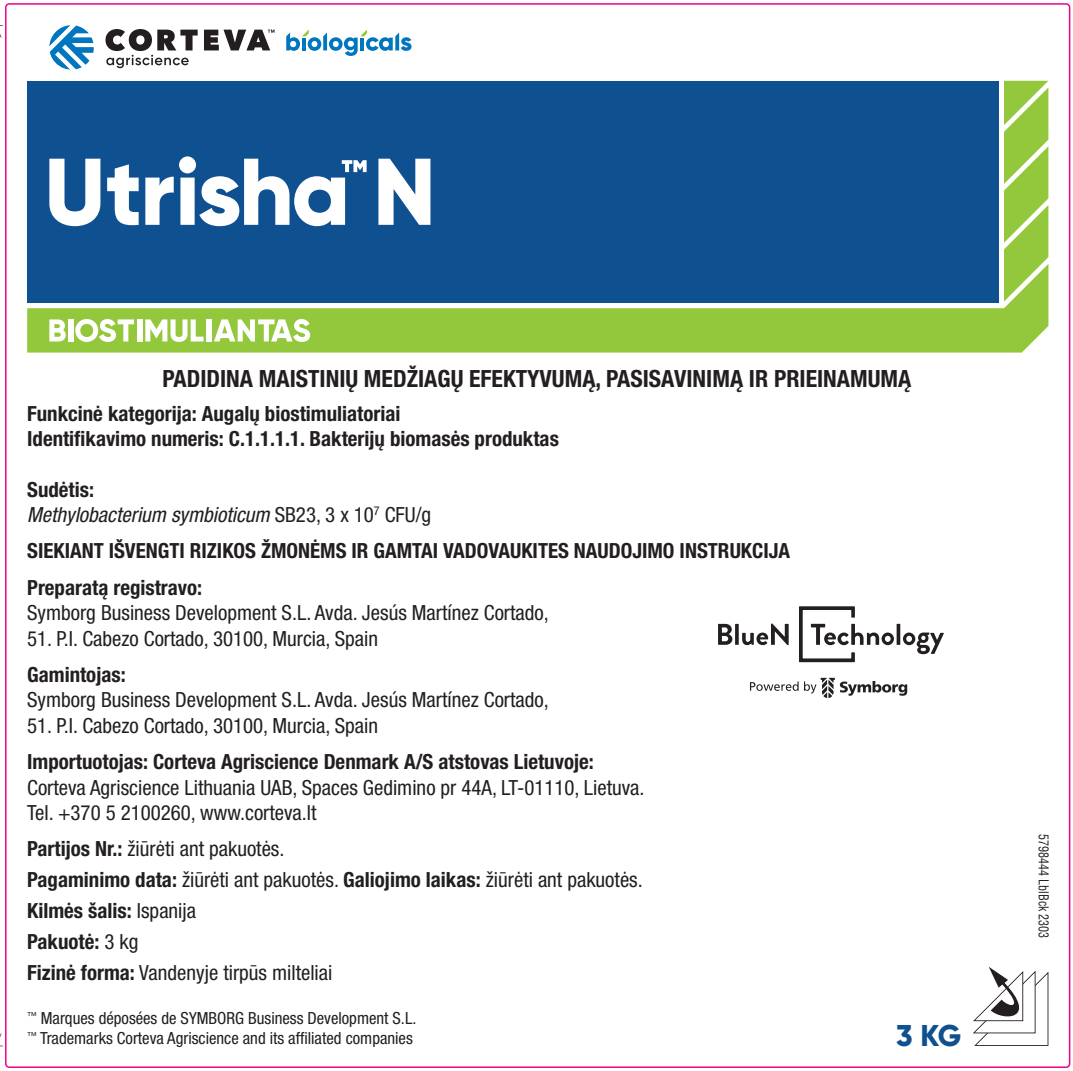
<style>
.page{position:relative;width:1073px;height:1071px;background:#fff}
.page>*{position:absolute;margin:0;border:0;box-sizing:border-box;transform-origin:0 0}
.t1{font:800 30px "Gilroy";color:#0f5091}
.t2{font:700 condensed 23.7px "Helvetica Neue LT Pro";color:#231f20}
.t3{font:condensed 20.85px "Helvetica Neue LT Pro";color:#231f20}
.t4{font:700 condensed 20.85px "Helvetica Neue LT Pro";color:#231f20}
.t5{font:italic condensed 20.85px "Helvetica Neue LT Pro";color:#231f20}
.t6{font:condensed 16.65px "Helvetica Neue LT Pro";color:#231f20}
.t7{font:condensed 13.35px "Helvetica LT Std";color:#231f20;scale:.9 1}
.s1{font-style:normal}
.s2{font-weight:700}
.s3{font-weight:400}
</style>
<div class="page">
<svg style="left:973px;top:967px;width:75px;height:79px"></svg>
<svg style="left:718px;top:606px;width:225px;height:92px"></svg>
<div style="left:27px;top:81px;width:971px;height:222px;background:#0f5091"></div>
<svg style="left:1004px;top:81px;width:44px;height:183px"></svg>
<svg style="left:27px;top:264px;width:1021px;height:88px"></svg>
<svg style="left:49px;top:319px;width:17px;height:22px"></svg>
<div style="left:68px;top:319px;width:5px;height:22px;background:#fff"></div>
<svg style="left:75px;top:319px;width:59px;height:23px"></svg>
<div style="left:137px;top:319px;width:5px;height:22px;background:#fff"></div>
<svg style="left:145px;top:319px;width:58px;height:23px"></svg>
<div style="left:207px;top:319px;width:5px;height:22px;background:#fff"></div>
<svg style="left:214px;top:319px;width:96px;height:23px"></svg>
<svg style="left:49px;top:159px;width:51px;height:67px"></svg>
<svg style="left:107px;top:164px;width:32px;height:62px"></svg>
<svg style="left:145px;top:156px;width:221px;height:70px"></svg>
<svg style="left:378px;top:159px;width:52px;height:66px"></svg>
<svg style="left:49px;top:25px;width:45px;height:45px"></svg>
<svg style="left:204px;top:30px;width:70px;height:20px"></svg>
<svg style="left:105px;top:29px;width:93px;height:39px"></svg>
<svg style="left:286px;top:30px;width:125px;height:26px"></svg>
<p class="t2" style="left:162px;top:365px;width:750px">PADIDINA MAISTINIŲ MEDŽIAGŲ EFEKTYVUMĄ, PASISAVINIMĄ IR PRIEINAMUMĄ</p>
<p class="t4" style="left:27px;top:401px;width:375px">Funkcinė kategorija: Augalų biostimuliatoriai</p>
<p class="t4" style="left:27px;top:426px;width:533px">Identifikavimo numeris: C.1.1.1.1. Bakterijų biomasės produktas</p>
<p class="t4" style="left:27px;top:476px;width:68px">Sudėtis:</p>
<p class="t5" style="left:27px;top:502px;width:405px">Methylobacterium symbioticum <span class="s1">SB23, 3 x 10</span><sup>7</sup> <span class="s1">CFU/g</span></p>
<p class="t4" style="left:27px;top:538px;width:764px">SIEKIANT IŠVENGTI RIZIKOS ŽMONĖMS IR GAMTAI VADOVAUKITES NAUDOJIMO INSTRUKCIJA</p>
<p class="t4" style="left:27px;top:575px;width:177px">Preparatą registravo:</p>
<p class="t3" style="left:27px;top:601px;width:523px">Symborg Business Development S.L. Avda. Jesús Martínez Cortado,</p>
<p class="t3" style="left:27px;top:626px;width:352px">51. P.I. Cabezo Cortado, 30100, Murcia, Spain</p>
<p class="t4" style="left:27px;top:662px;width:100px">Gamintojas:</p>
<p class="t3" style="left:27px;top:688px;width:523px">Symborg Business Development S.L. Avda. Jesús Martínez Cortado,</p>
<p class="t3" style="left:27px;top:713px;width:352px">51. P.I. Cabezo Cortado, 30100, Murcia, Spain</p>
<p class="t4" style="left:27px;top:749px;width:568px">Importuotojas: Corteva Agriscience Denmark A/S atstovas Lietuvoje:</p>
<p class="t3" style="left:27px;top:775px;width:618px">Corteva Agriscience Lithuania UAB, Spaces Gedimino pr 44A, LT-01110, Lietuva.</p>
<p class="t3" style="left:27px;top:800px;width:291px">Tel. +370 5 2100260, www.corteva.lt</p>
<p class="t3" style="left:27px;top:837px;width:259px"><span class="s2">Partijos Nr.:</span> žiūrėti ant pakuotės.</p>
<p class="t3" style="left:27px;top:868px;width:617px"><span class="s2">Pagaminimo data:</span> žiūrėti ant pakuotės. <span class="s2">Galiojimo laikas:</span> žiūrėti ant pakuotės.</p>
<p class="t4" style="left:27px;top:898px;width:170px">Kilmės šalis: <span class="s3">Ispanija</span></p>
<p class="t4" style="left:27px;top:929px;width:113px">Pakuotė: <span class="s3">3 kg</span></p>
<p class="t3" style="left:27px;top:960px;width:307px"><span class="s2">Fizinė forma:</span> Vandenyje tirpūs milteliai</p>
<p class="t6" style="left:27px;top:1008px;width:390px"><sup>™</sup> Marques déposées de SYMBORG Business Development S.L.</p>
<p class="t6" style="left:27px;top:1028px;width:387px"><sup>™</sup> Trademarks Corteva Agriscience and its affiliated companies</p>
<p class="t1" style="left:896px;top:1016px;width:67px">3 KG</p>
<p class="t7" style="left:1051px;top:834px;width:117px;rotate:90deg">5798444 LblBck 2303</p>
</div>
